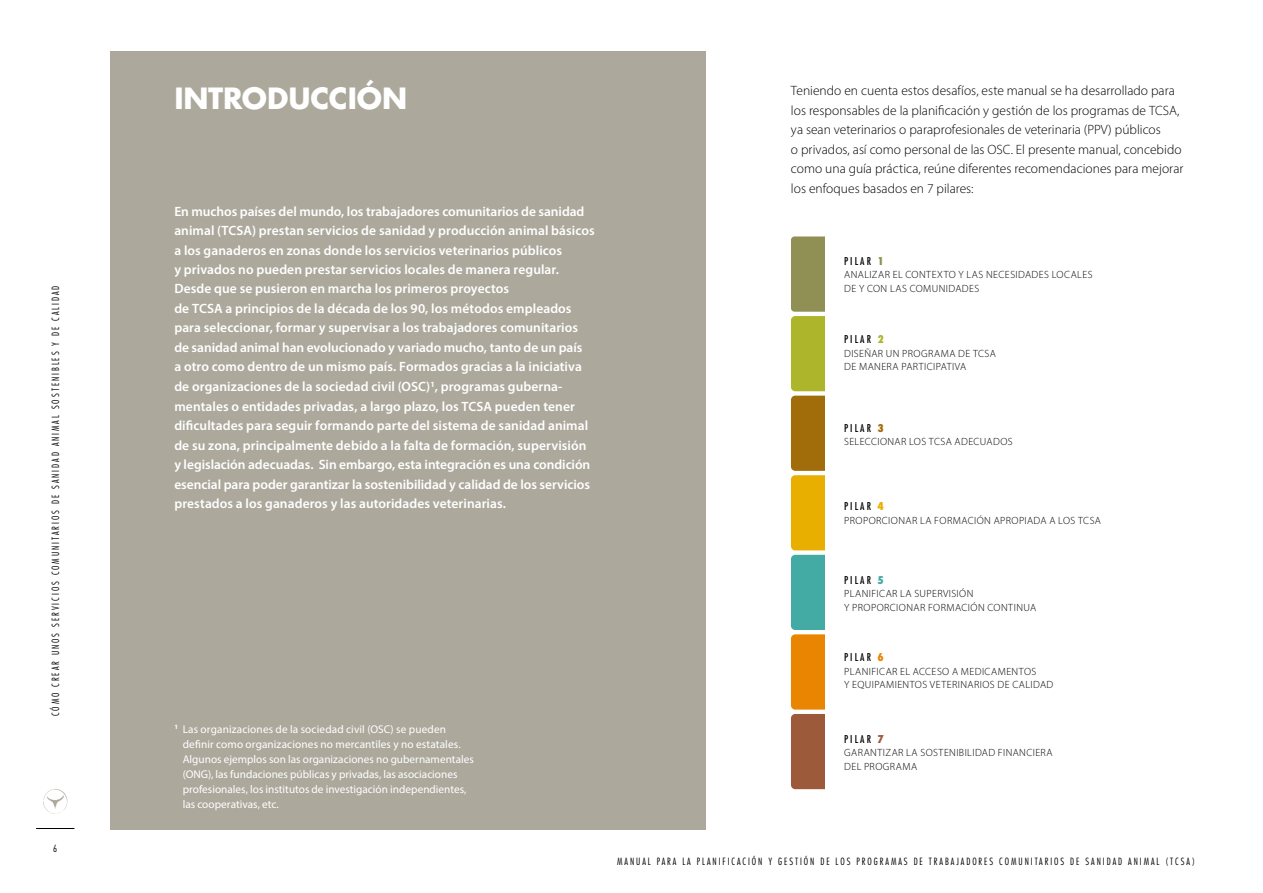
<style>
.page{position:relative;width:1263px;height:893px;background:#fff}
.page>*{position:absolute;margin:0;border:0;box-sizing:border-box;transform-origin:0 0}
.t1{font:700 28.5px "Futura Std";letter-spacing:-.005em;color:#fff}
.t2{font:600 13.5px/19.5px "Myriad Pro";letter-spacing:.005em;color:#fff}
.t3{font:300 13.5px/19.5px "Myriad Pro";color:#000}
.t4{font:11.25px/15px "Myriad Pro";letter-spacing:.005em;color:#fff}
.t5{font:300 10.5px/13.5px "Myriad Pro";letter-spacing:.035em;color:#000}
.t6{font:condensed 10.5px "Futura Std";letter-spacing:.2em;color:#000}
.t7{font:300 condensed 9.75px "Futura Std";letter-spacing:.2em;color:#000}
.s1{font-weight:800;color:#909055}
.s2{font-weight:800;color:#adb62a}
.s3{font-weight:800;color:#a16c0a}
.s4{font-weight:800;color:#e8af00}
.s5{font-weight:800;color:#44aaa4}
.s6{font-weight:800;color:#e98500}
.s7{font-weight:800;color:#9c5a3b}
</style>
<div class="page">
<hr style="left:36px;top:828px;width:38px;height:1px;background:#000">
<svg style="left:43px;top:789px;width:25px;height:25px"></svg>
<div style="left:111px;top:51px;width:595px;height:778px;background:#aca89c"></div>
<div style="left:791px;top:236px;width:53px;height:76px;background:#909055;border-radius:4px"></div>
<div style="left:791px;top:316px;width:53px;height:75px;background:#adb62a;border-radius:4px"></div>
<div style="left:791px;top:396px;width:53px;height:75px;background:#a16c0a;border-radius:4px"></div>
<div style="left:791px;top:475px;width:53px;height:75px;background:#e8af00;border-radius:4px"></div>
<div style="left:791px;top:555px;width:53px;height:75px;background:#44aaa4;border-radius:4px"></div>
<div style="left:791px;top:634px;width:53px;height:76px;background:#e98500;border-radius:4px"></div>
<div style="left:791px;top:714px;width:53px;height:75px;background:#9c5a3b;border-radius:4px"></div>
<div style="left:826px;top:225px;width:24px;height:579px;background:#fff"></div>
<p class="t7" style="left:50px;top:716px;width:432px;rotate:-90deg">CÓMO CREAR UNOS SERVICIOS COMUNITARIOS DE SANIDAD ANIMAL SOSTENIBLES Y DE CALIDAD</p>
<p class="t7" style="left:53px;top:843px;width:6px">6</p>
<h1 class="t1" style="left:174px;top:79px;width:234px">INTRODUCCIÓN</h1>
<p class="t2" style="left:174px;top:201px;width:422px">En muchos países del mundo, los trabajadores comunitarios de sanidad animal (TCSA) prestan servicios de sanidad y producción animal básicos a los ganaderos en zonas donde los servicios veterinarios públicos<br>y privados no pueden prestar servicios locales de manera regular.<br>Desde que se pusieron en marcha los primeros proyectos<br>de TCSA a principios de la década de los 90, los métodos empleados para seleccionar, formar y supervisar a los trabajadores comunitarios de sanidad animal han evolucionado y variado mucho, tanto de un país<br>a otro como dentro de un mismo país. Formados gracias a la iniciativa de organizaciones de la sociedad civil (OSC)<sup>1</sup>, programas guberna&shy;mentales o entidades privadas, a largo plazo, los TCSA pueden tener dificultades para seguir formando parte del sistema de sanidad animal de su zona, principalmente debido a la falta de formación, supervisión y legislación adecuadas. Sin embargo, esta integración es una condición esencial para poder garantizar la sostenibilidad y calidad de los servicios prestados a los ganaderos y las autoridades veterinarias.</p>
<p class="t4" style="left:183px;top:721px;width:293px;text-indent:-8px"><sup>1</sup> Las organizaciones de la sociedad civil (OSC) se pueden definir como organizaciones no mercantiles y no estatales.<br>Algunos ejemplos son las organizaciones no gubernamentales (ONG), las fundaciones públicas y privadas, las asociaciones profesionales, los institutos de investigación independientes, las cooperativas, etc.</p>
<p class="t3" style="left:791px;top:81px;width:394px">Teniendo en cuenta estos desafíos, este manual se ha desarrollado para los responsables de la planificación y gestión de los programas de TCSA, ya sean veterinarios o paraprofesionales de veterinaria (PPV) públicos<br>o privados, así como personal de las OSC. El presente manual, concebido como una guía práctica, reúne diferentes recomendaciones para mejorar los enfoques basados en 7 pilares:</p>
<p class="t6" style="left:844px;top:254px;width:41px">PILAR <span class="s1">1</span></p>
<p class="t5" style="left:844px;top:268px;width:250px">ANALIZAR EL CONTEXTO Y LAS NECESIDADES LOCALES<br>DE Y CON LAS COMUNIDADES</p>
<p class="t6" style="left:844px;top:333px;width:41px">PILAR <span class="s2">2</span></p>
<p class="t5" style="left:844px;top:346px;width:153px">DISEÑAR UN PROGRAMA DE TCSA<br>DE MANERA PARTICIPATIVA</p>
<p class="t6" style="left:844px;top:422px;width:41px">PILAR <span class="s3">3</span></p>
<p class="t5" style="left:844px;top:435px;width:170px">SELECCIONAR LOS TCSA ADECUADOS</p>
<p class="t6" style="left:844px;top:500px;width:41px">PILAR <span class="s4">4</span></p>
<p class="t5" style="left:844px;top:514px;width:258px">PROPORCIONAR LA FORMACIÓN APROPIADA A LOS TCSA</p>
<p class="t6" style="left:844px;top:573px;width:41px">PILAR <span class="s5">5</span></p>
<p class="t5" style="left:844px;top:587px;width:193px">PLANIFICAR LA SUPERVISIÓN<br>Y PROPORCIONAR FORMACIÓN CONTINUA</p>
<p class="t6" style="left:844px;top:651px;width:41px">PILAR <span class="s6">6</span></p>
<p class="t5" style="left:844px;top:665px;width:211px">PLANIFICAR EL ACCESO A MEDICAMENTOS<br>Y EQUIPAMIENTOS VETERINARIOS DE CALIDAD</p>
<p class="t6" style="left:844px;top:733px;width:41px">PILAR <span class="s7">7</span></p>
<p class="t5" style="left:844px;top:746px;width:210px">GARANTIZAR LA SOSTENIBILIDAD FINANCIERA<br>DEL PROGRAMA</p>
<p class="t7" style="left:617px;top:856px;width:579px">MANUAL PARA LA PLANIFICACIÓN Y GESTIÓN DE LOS PROGRAMAS DE TRABAJADORES COMUNITARIOS DE SANIDAD ANIMAL (TCSA)</p>
</div>
